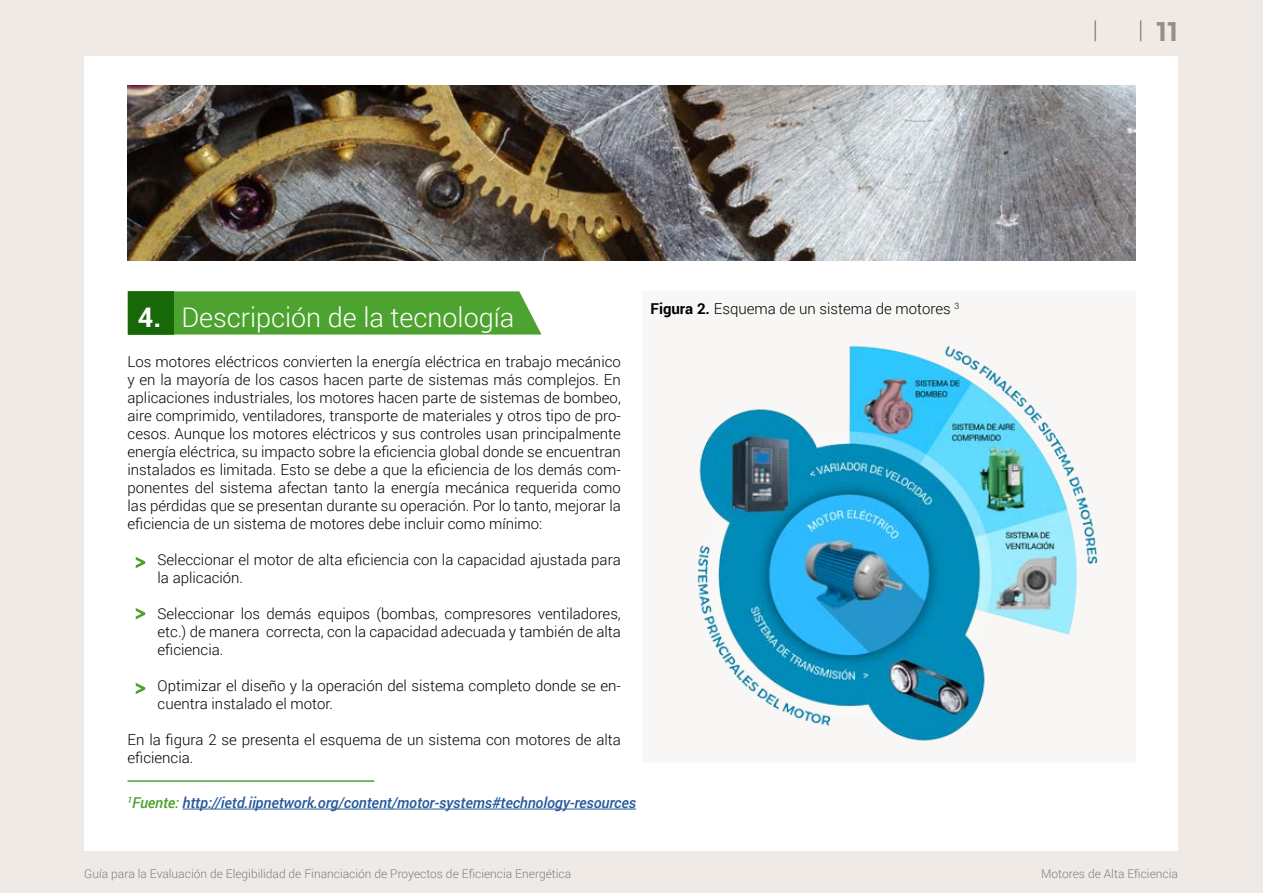
<style>
.page{position:relative;width:1263px;height:893px;background:#efeae6}
.page>*{position:absolute;margin:0;border:0;box-sizing:border-box;transform-origin:0 0}
.t1{font:300 27px "Roboto";color:#fff}
.t2{font:700 27px "Montserrat";color:#968e8a}
.t3{font:300 15px/18px "Roboto";color:#000}
.t4{font:italic 500 15px "Roboto";letter-spacing:-.01em;color:#275b9b}
.t5{font:300 12px "Roboto";color:#808080}
.s1{font-weight:700}
.s2{color:#4da32f}
</style>
<div class="page">
<div style="left:84px;top:56px;width:1094px;height:794px;background:#fff"></div>
<svg style="left:1140px;top:20px;width:1px;height:21px"></svg>
<hr style="left:1094px;top:20px;width:2px;height:21px;background:#968e8a">
<div style="left:642px;top:291px;width:493px;height:472px;background:#f9f7f5"></div>
<hr style="left:182px;top:809px;width:454px;height:1px;background:#275b9b">
<hr style="left:128px;top:780px;width:246px;height:2px;background:#4da32f">
<svg style="left:135px;top:557px;width:11px;height:12px"></svg>
<svg style="left:135px;top:608px;width:11px;height:12px"></svg>
<svg style="left:135px;top:683px;width:11px;height:12px"></svg>
<img style="left:127px;top:85px;width:1008px;height:176px">
<svg style="left:173px;top:291px;width:368px;height:44px;background:#53a637"></svg>
<div style="left:128px;top:291px;width:45px;height:44px;background:#176808"></div>
<img style="left:697px;top:345px;width:401px;height:396px">
<h1 class="t1" style="left:138px;top:299px;width:378px"><span class="s1">4.</span> Descripción de la tecnología</h1>
<p class="t3" style="left:650px;top:300px;width:310px"><span class="s1">Figura 2.</span> Esquema de un sistema de motores <sup>3</sup></p>
<p class="t3" style="left:128px;top:352px;width:495px;text-align:justify">Los motores eléctricos convierten la energía eléctrica en trabajo mecánico y en la mayoría de los casos hacen parte de sistemas más complejos. En aplicaciones industriales, los motores hacen parte de sistemas de bombeo, aire comprimido, ventiladores, transporte de materiales y otros tipo de pro&shy;cesos. Aunque los motores eléctricos y sus controles usan principalmente energía eléctrica, su impacto sobre la eficiencia global donde se encuentran instalados es limitada. Esto se debe a que la eficiencia de los demás com&shy;ponentes del sistema afectan tanto la energía mecánica requerida como las pérdidas que se presentan durante su operación. Por lo tanto, mejorar la eficiencia de un sistema de motores debe incluir como mínimo:</p>
<p class="t3" style="left:158px;top:550px;width:465px">Seleccionar el motor de alta eficiencia con la capacidad ajustada para la aplicación.</p>
<p class="t3" style="left:158px;top:604px;width:465px;text-align:justify">Seleccionar los demás equipos (bombas, compresores ventiladores, etc.) de manera correcta, con la capacidad adecuada y también de alta eficiencia.</p>
<p class="t3" style="left:158px;top:676px;width:465px">Optimizar el diseño y la operación del sistema completo donde se en&shy;cuentra instalado el motor.</p>
<p class="t3" style="left:128px;top:730px;width:495px">En la figura 2 se presenta el esquema de un sistema con motores de alta eficiencia.</p>
<p class="t4" style="left:128px;top:792px;width:510px"><sup>1</sup><span class="s2">Fuente:</span> http://ietd.iipnetwork.org/content/motor-systems#technology-resources</p>
<h1 class="t2" style="left:1156px;top:16px;width:23px">11</h1>
<p class="t5" style="left:84px;top:866px;width:488px">Guía para la Evaluación de Elegibilidad de Financiación de Proyectos de Eficiencia Energética</p>
<p class="t5" style="left:1041px;top:866px;width:138px">Motores de Alta Eficiencia</p>
</div>
